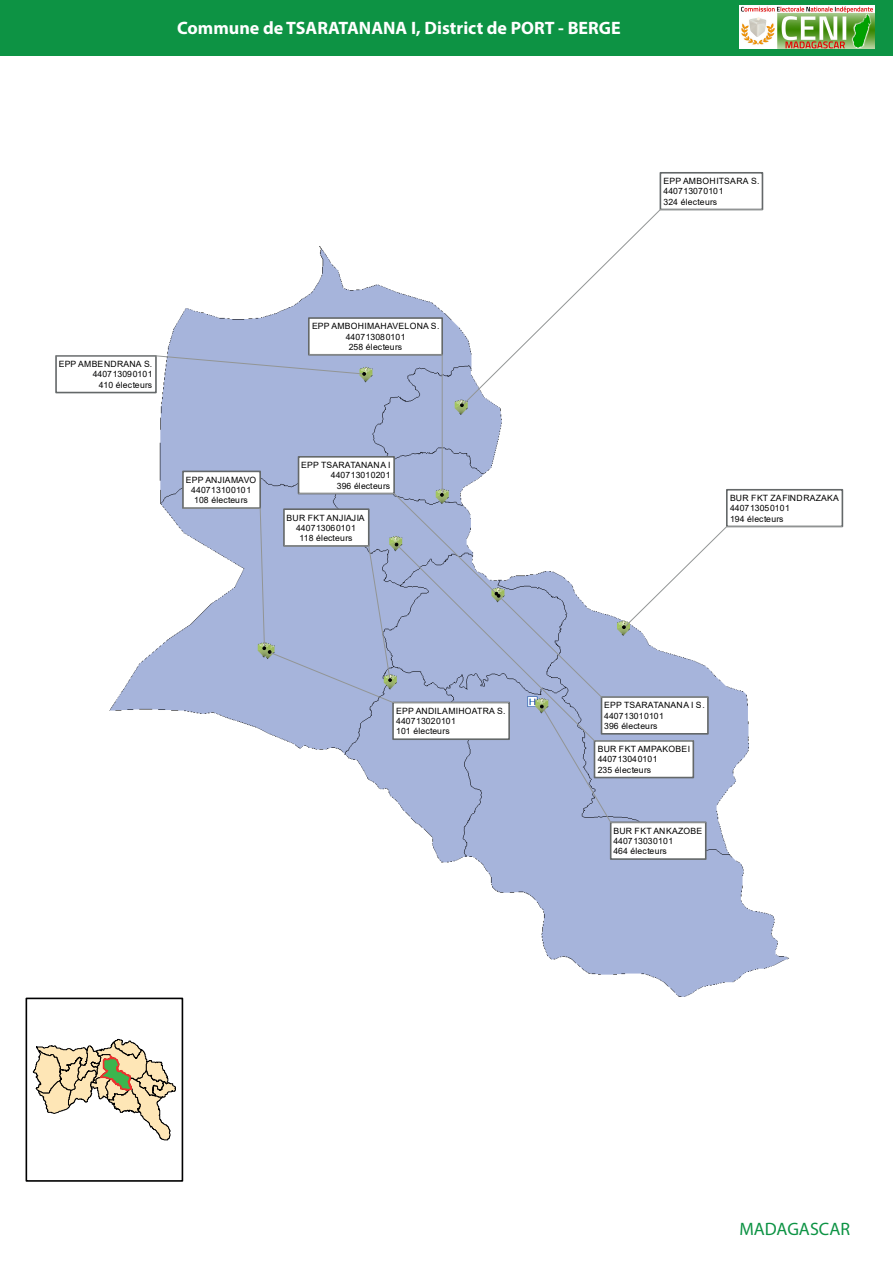
<style>
.page{position:relative;width:893px;height:1263px;background:#fff}
.page>*{position:absolute;margin:0;border:0;box-sizing:border-box;transform-origin:0 0}
.t1{font:700 18px "Myriad Pro";color:#fff}
.t2{font:18px "Myriad Pro";color:#0d9344}
.t3{font:8.7px/10.2px "Arial";letter-spacing:.015em;color:#000001}
</style>
<div class="page">
<div style="left:0;top:0;width:893px;height:56px;background:#0d9344"></div>
<img style="left:740px;top:6px;width:134px;height:43px">
<img style="left:25px;top:172px;width:819px;height:1010px">
<div style="left:610px;top:821px;width:97px;height:39px;background:#fff;border:2px solid #646869"></div>
<div style="left:308px;top:317px;width:135px;height:39px;background:#fff;border:2px solid #646869"></div>
<div style="left:660px;top:172px;width:103px;height:38px;background:#fff;border:2px solid #646869"></div>
<svg style="left:460px;top:209px;width:303px;height:145px"></svg>
<svg style="left:56px;top:354px;width:787px;height:469px"></svg>
<svg style="left:33px;top:1039px;width:143px;height:101px"></svg>
<div style="left:26px;top:997px;width:157px;height:185px;border:2px solid #000001"></div>
<h1 class="t1" style="left:177px;top:16px;width:445px">Commune de TSARATANANA I, District de PORT - BERGE</h1>
<p class="t3" style="left:664px;top:176px;width:97px">EPP AMBOHITSARA S.<br>440713070101<br>324 électeurs</p>
<p class="t3" style="left:59px;top:359px;width:95px;text-align:right">EPP AMBENDRANA S.<br>440713090101<br>410 électeurs</p>
<p class="t3" style="left:312px;top:321px;width:129px;text-align:center">EPP AMBOHIMAHAVELONA S.<br>440713080101<br>258 électeurs</p>
<p class="t3" style="left:186px;top:474px;width:72px;text-align:center">EPP ANJIAMAVO<br>440713100101<br>108 électeurs</p>
<p class="t3" style="left:301px;top:460px;width:91px;text-align:right">EPP TSARATANANA I<br>440713010201<br>396 électeurs</p>
<p class="t3" style="left:730px;top:493px;width:110px">BUR FKT ZAFINDRAZAKA<br>440713050101</p>
<p class="t3" style="left:287px;top:512px;width:80px">BUR FKT ANJIAJIA</p>
<p class="t3" style="left:730px;top:513px;width:55px">194 électeurs</p>
<p class="t3" style="left:296px;top:523px;width:61px;text-align:center">440713060101<br>118 électeurs</p>
<p class="t3" style="left:396px;top:706px;width:111px">EPP ANDILAMIHOATRA S.<br>440713020101<br>101 électeurs</p>
<p class="t3" style="left:604px;top:700px;width:102px">EPP TSARATANANA I S.<br>440713010101<br>396 électeurs</p>
<p class="t3" style="left:598px;top:744px;width:94px">BUR FKT AMPAKOBEI<br>440713040101<br>235 électeurs</p>
<p class="t3" style="left:613px;top:825px;width:90px">BUR FKT ANKAZOBE<br>440713030101<br>464 électeurs</p>
<h1 class="t2" style="left:739px;top:1218px;width:112px">MADAGASCAR</h1>
</div>
